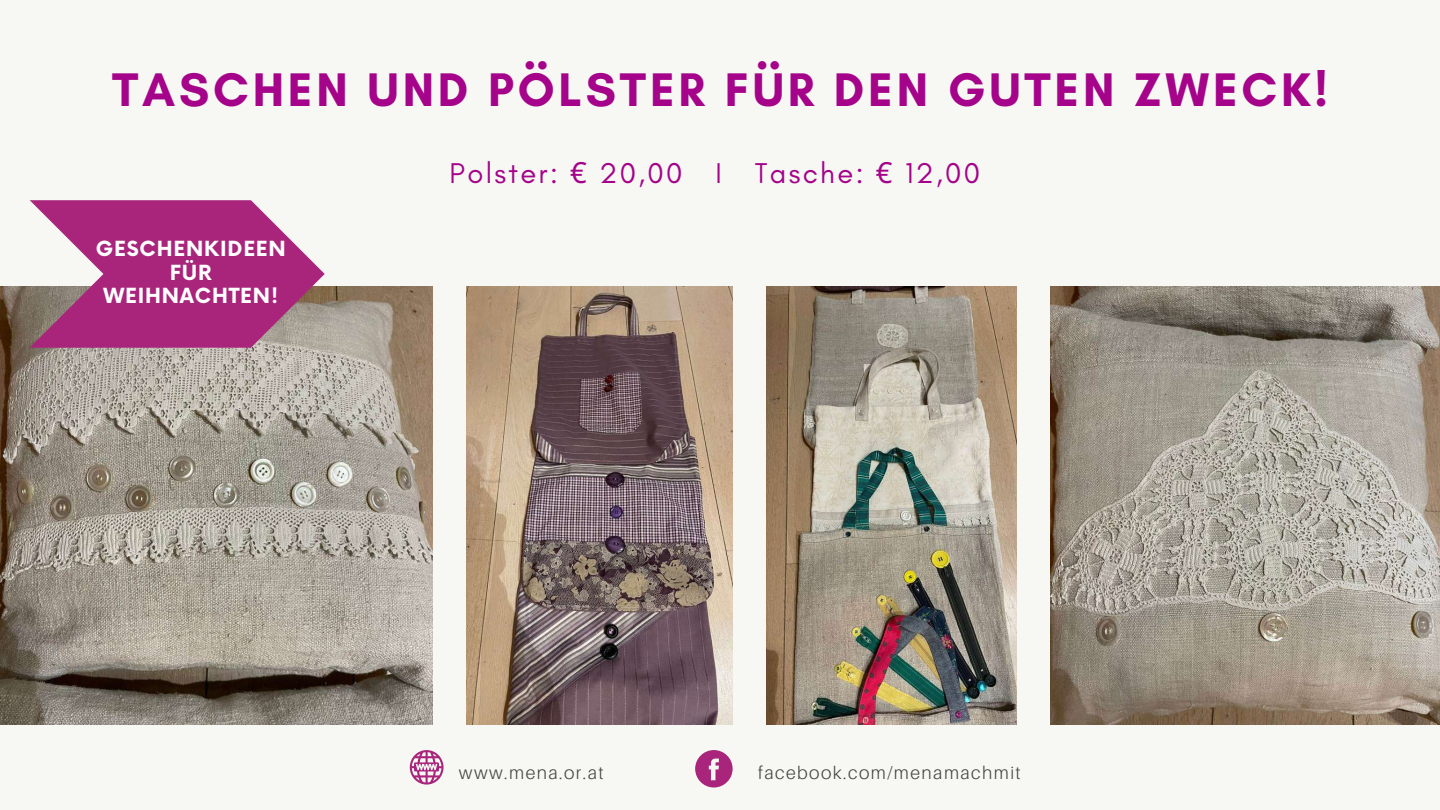
<style>
.page{position:relative;width:1440px;height:810px;background:#f7f8f3}
.page>*{position:absolute;margin:0;border:0;box-sizing:border-box;transform-origin:0 0}
.t1{font:700 48px "Glacial Indifference";letter-spacing:.08em;color:#a4038a}
.t2{font:29.1px "Glacial Indifference";letter-spacing:.08em;color:#a4038a}
.t3{font:700 20.3px/23.2px "Now";letter-spacing:.04em;color:#fff;text-align:center}
.t4{font:300 18px "Aileron";letter-spacing:.08em;color:#444440}
.s1{font-family:"Noto Sans"}
</style>
<div class="page">
<img style="left:467px;top:287px;width:266px;height:437px">
<img style="left:0;top:287px;width:433px;height:437px">
<img style="left:766px;top:287px;width:250px;height:437px">
<img style="left:1050px;top:287px;width:390px;height:437px">
<svg style="left:410px;top:750px;width:34px;height:35px"></svg>
<svg style="left:695px;top:750px;width:38px;height:38px"></svg>
<svg style="left:30px;top:200px;width:295px;height:148px;background:#b24e8d"></svg>
<h1 class="t1" style="left:112px;top:60px;width:1217px">TASCHEN UND PÖLSTER FÜR DEN GUTEN ZWECK!</h1>
<p class="t3" style="left:96px;top:239px;width:192px">GESCHENKIDEEN<br>FÜR<br>WEIHNACHTEN!</p>
<h2 class="t2" style="left:450px;top:155px;width:532px">Polster: <span class="s1">€</span> 20,00 I Tasche: <span class="s1">€</span> 12,00</h2>
<p class="t4" style="left:459px;top:761px;width:146px">www.mena.or.at</p>
<p class="t4" style="left:758px;top:761px;width:264px">facebook.com/menamachmit</p>
</div>
